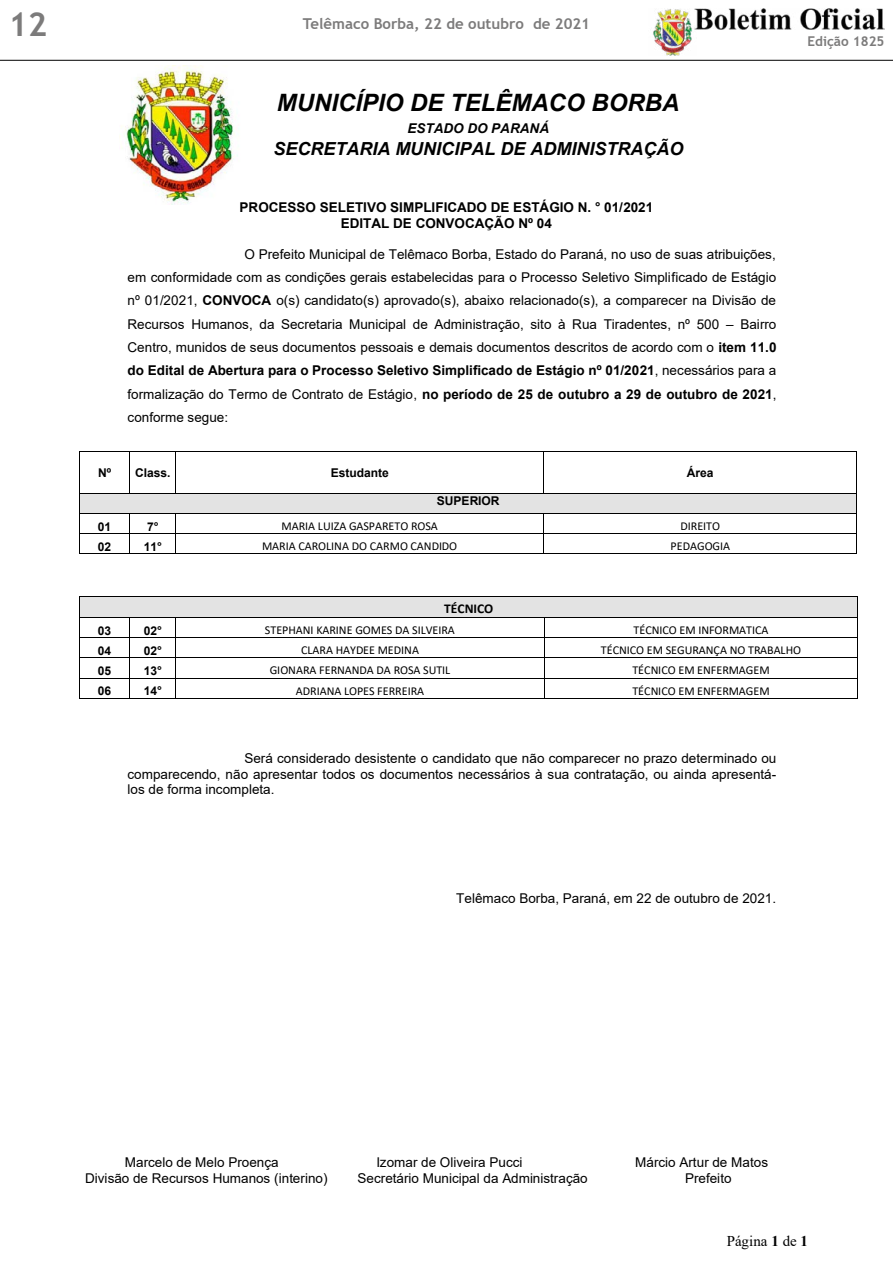
<style>
.page{position:relative;width:893px;height:1263px;background:#fff}
.page>*{position:absolute;margin:0;border:0;box-sizing:border-box;transform-origin:0 0}
.t1{font:700 33px "Trebuchet MS";color:#7c7b7b}
.t2{font:italic 700 24px "Arial";color:#000}
.t3{font:italic 700 18px "Arial";color:#000}
.t4{font:700 15px "Trebuchet MS";color:#7c7b7b}
.t5{font:15px "Times New Roman";color:#000}
.t6{font:13.5px/23.2px "Arial";letter-spacing:.005em;color:#000;text-align:justify}
.t7{font:700 13.5px/15.5px "Arial";color:#000;text-align:center}
.t8{font:italic 700 13.5px "Arial";color:#000}
.t9{font:700 13.5px "Trebuchet MS";color:#7c7b7b}
.t10{font:700 13.5px "Calibri";color:#000}
.t11{font:12px "Calibri";color:#000}
.t12{font:700 12px "Arial";letter-spacing:-.005em;color:#000}
.s1{font-weight:700}
</style>
<div class="page">
<img style="left:653px;top:9px;width:43px;height:47px">
<img style="left:693px;top:8px;width:191px;height:21px">
<hr style="left:0;top:60px;width:893px;height:1px;background:#000">
<img style="left:119px;top:66px;width:119px;height:139px">
<hr style="left:80px;top:451px;width:49px;height:1px;background:#000">
<hr style="left:130px;top:451px;width:46px;height:1px;background:#000">
<hr style="left:176px;top:451px;width:367px;height:1px;background:#000">
<hr style="left:544px;top:451px;width:312px;height:1px;background:#000">
<hr style="left:79px;top:452px;width:1px;height:41px;background:#000">
<hr style="left:129px;top:452px;width:1px;height:41px;background:#000">
<hr style="left:176px;top:452px;width:1px;height:41px;background:#000">
<hr style="left:543px;top:452px;width:1px;height:41px;background:#000">
<hr style="left:856px;top:452px;width:1px;height:41px;background:#000">
<div style="left:80px;top:494px;width:776px;height:19px;background:#e3e3e3"></div>
<hr style="left:80px;top:493px;width:49px;height:1px;background:#000">
<hr style="left:130px;top:493px;width:46px;height:1px;background:#000">
<hr style="left:176px;top:493px;width:367px;height:1px;background:#000">
<hr style="left:544px;top:493px;width:312px;height:1px;background:#000">
<hr style="left:80px;top:513px;width:49px;height:1px;background:#000">
<hr style="left:130px;top:513px;width:46px;height:1px;background:#000">
<hr style="left:176px;top:513px;width:367px;height:1px;background:#000">
<hr style="left:544px;top:513px;width:312px;height:1px;background:#000">
<hr style="left:80px;top:533px;width:49px;height:1px;background:#000">
<hr style="left:130px;top:533px;width:46px;height:1px;background:#000">
<hr style="left:176px;top:533px;width:367px;height:1px;background:#000">
<hr style="left:544px;top:533px;width:312px;height:1px;background:#000">
<svg style="left:79px;top:493px;width:1px;height:61px"></svg>
<hr style="left:80px;top:553px;width:49px;height:1px;background:#000">
<svg style="left:129px;top:513px;width:1px;height:41px"></svg>
<hr style="left:130px;top:553px;width:46px;height:1px;background:#000">
<hr style="left:176px;top:553px;width:367px;height:1px;background:#000">
<svg style="left:543px;top:513px;width:1px;height:41px"></svg>
<hr style="left:544px;top:553px;width:312px;height:1px;background:#000">
<svg style="left:856px;top:493px;width:1px;height:61px"></svg>
<div style="left:80px;top:597px;width:778px;height:20px;background:#e3e3e3"></div>
<hr style="left:80px;top:596px;width:778px;height:1px;background:#000">
<hr style="left:80px;top:617px;width:49px;height:1px;background:#000">
<hr style="left:130px;top:617px;width:45px;height:1px;background:#000">
<hr style="left:176px;top:617px;width:368px;height:1px;background:#000">
<hr style="left:544px;top:617px;width:314px;height:1px;background:#000">
<hr style="left:80px;top:637px;width:49px;height:1px;background:#000">
<hr style="left:130px;top:637px;width:45px;height:1px;background:#000">
<hr style="left:176px;top:637px;width:368px;height:1px;background:#000">
<hr style="left:544px;top:637px;width:314px;height:1px;background:#000">
<hr style="left:80px;top:657px;width:49px;height:1px;background:#000">
<hr style="left:130px;top:657px;width:45px;height:1px;background:#000">
<hr style="left:176px;top:657px;width:368px;height:1px;background:#000">
<hr style="left:544px;top:657px;width:314px;height:1px;background:#000">
<hr style="left:80px;top:678px;width:49px;height:1px;background:#000">
<hr style="left:130px;top:678px;width:45px;height:1px;background:#000">
<hr style="left:176px;top:678px;width:368px;height:1px;background:#000">
<hr style="left:544px;top:678px;width:314px;height:1px;background:#000">
<svg style="left:79px;top:596px;width:1px;height:103px"></svg>
<hr style="left:80px;top:698px;width:49px;height:1px;background:#000">
<svg style="left:129px;top:617px;width:1px;height:82px"></svg>
<hr style="left:130px;top:698px;width:45px;height:1px;background:#000">
<svg style="left:175px;top:617px;width:1px;height:82px"></svg>
<hr style="left:176px;top:698px;width:368px;height:1px;background:#000">
<svg style="left:544px;top:618px;width:1px;height:80px"></svg>
<hr style="left:544px;top:698px;width:314px;height:1px;background:#000">
<h1 class="t1" style="left:9px;top:3px;width:40px">12</h1>
<p class="t4" style="left:303px;top:14px;width:289px">Telêmaco Borba, 22 de outubro de 2021</p>
<h2 class="t2" style="left:277px;top:86px;width:404px">MUNICÍPIO DE TELÊMACO BORBA</h2>
<p class="t8" style="left:407px;top:119px;width:143px">ESTADO DO PARANÁ</p>
<h3 class="t3" style="left:273px;top:136px;width:412px">SECRETARIA MUNICIPAL DE ADMINISTRAÇÃO</h3>
<p class="t7" style="left:240px;top:200px;width:415px">PROCESSO SELETIVO SIMPLIFICADO DE ESTÁGIO N. ° 01/2021<br>EDITAL DE CONVOCAÇÃO Nº 04</p>
<p class="t6" style="left:127px;top:242px;width:650px;text-indent:117px">O Prefeito Municipal de Telêmaco Borba, Estado do Paraná, no uso de suas atribuições, em conformidade com as condições gerais estabelecidas para o Processo Seletivo Simplificado de Estágio nº 01/2021, <span class="s1">CONVOCA</span> o(s) candidato(s) aprovado(s), abaixo relacionado(s), a comparecer na Divisão de Recursos Humanos, da Secretaria Municipal de Administração, sito à Rua Tiradentes, nº 500 – Bairro Centro, munidos de seus documentos pessoais e demais documentos descritos de acordo com o <span class="s1">item 11.0 do Edital de Abertura para o Processo Seletivo Simplificado de Estágio nº 01/2021</span>, necessários para a formalização do Termo de Contrato de Estágio, <span class="s1">no período de 25 de outubro a 29 de outubro de 2021</span>, conforme segue:</p>
<p class="t12" style="left:98px;top:464px;width:15px">Nº</p>
<p class="t12" style="left:135px;top:464px;width:37px">Class.</p>
<p class="t12" style="left:331px;top:464px;width:60px">Estudante</p>
<p class="t12" style="left:687px;top:464px;width:28px">Área</p>
<p class="t12" style="left:437px;top:493px;width:64px">SUPERIOR</p>
<p class="t12" style="left:98px;top:518px;width:15px">01</p>
<p class="t12" style="left:147px;top:518px;width:13px">7°</p>
<p class="t11" style="left:281px;top:518px;width:158px">MARIA LUIZA GASPARETO ROSA</p>
<p class="t11" style="left:680px;top:518px;width:41px">DIREITO</p>
<p class="t12" style="left:98px;top:538px;width:15px">02</p>
<p class="t12" style="left:144px;top:538px;width:20px">11°</p>
<p class="t11" style="left:262px;top:537px;width:197px">MARIA CAROLINA DO CARMO CANDIDO</p>
<p class="t11" style="left:670px;top:537px;width:61px">PEDAGOGIA</p>
<p class="t10" style="left:444px;top:599px;width:51px">TÉCNICO</p>
<p class="t9" style="left:807px;top:33px;width:79px">Edição 1825</p>
<p class="t12" style="left:98px;top:622px;width:15px">03</p>
<p class="t12" style="left:144px;top:622px;width:20px">02°</p>
<p class="t11" style="left:265px;top:621px;width:191px">STEPHANI KARINE GOMES DA SILVEIRA</p>
<p class="t11" style="left:633px;top:621px;width:137px">TÉCNICO EM INFORMATICA</p>
<p class="t12" style="left:98px;top:642px;width:15px">04</p>
<p class="t12" style="left:144px;top:642px;width:20px">02°</p>
<p class="t11" style="left:301px;top:642px;width:120px">CLARA HAYDEE MEDINA</p>
<p class="t11" style="left:601px;top:642px;width:202px">TÉCNICO EM SEGURANÇA NO TRABALHO</p>
<p class="t12" style="left:98px;top:662px;width:15px">05</p>
<p class="t12" style="left:144px;top:662px;width:20px">13°</p>
<p class="t11" style="left:270px;top:662px;width:182px">GIONARA FERNANDA DA ROSA SUTIL</p>
<p class="t11" style="left:632px;top:662px;width:139px">TÉCNICO EM ENFERMAGEM</p>
<p class="t12" style="left:98px;top:683px;width:15px">06</p>
<p class="t12" style="left:144px;top:683px;width:20px">14°</p>
<p class="t11" style="left:296px;top:682px;width:130px">ADRIANA LOPES FERREIRA</p>
<p class="t11" style="left:632px;top:682px;width:139px">TÉCNICO EM ENFERMAGEM</p>
<p class="t6" style="left:127px;top:750px;width:650px;line-height:15.6px;text-indent:117px">Será considerado desistente o candidato que não comparecer no prazo determinado ou comparecendo, não apresentar todos os documentos necessários à sua contratação, ou ainda apresentá&shy;los de forma incompleta.</p>
<p class="t6" style="left:456px;top:886px;width:322px">Telêmaco Borba, Paraná, em 22 de outubro de 2021.</p>
<p class="t6" style="left:125px;top:1150px;width:155px">Marcelo de Melo Proença</p>
<p class="t6" style="left:376px;top:1150px;width:148px">Izomar de Oliveira Pucci</p>
<p class="t6" style="left:635px;top:1150px;width:134px">Márcio Artur de Matos</p>
<p class="t6" style="left:85px;top:1166px;width:244px">Divisão de Recursos Humanos (interino)</p>
<p class="t6" style="left:358px;top:1166px;width:232px">Secretário Municipal da Administração</p>
<p class="t6" style="left:685px;top:1166px;width:48px">Prefeito</p>
<p class="t5" style="left:727px;top:1230px;width:83px">Página <span class="s1">1</span> de <span class="s1">1</span></p>
</div>
